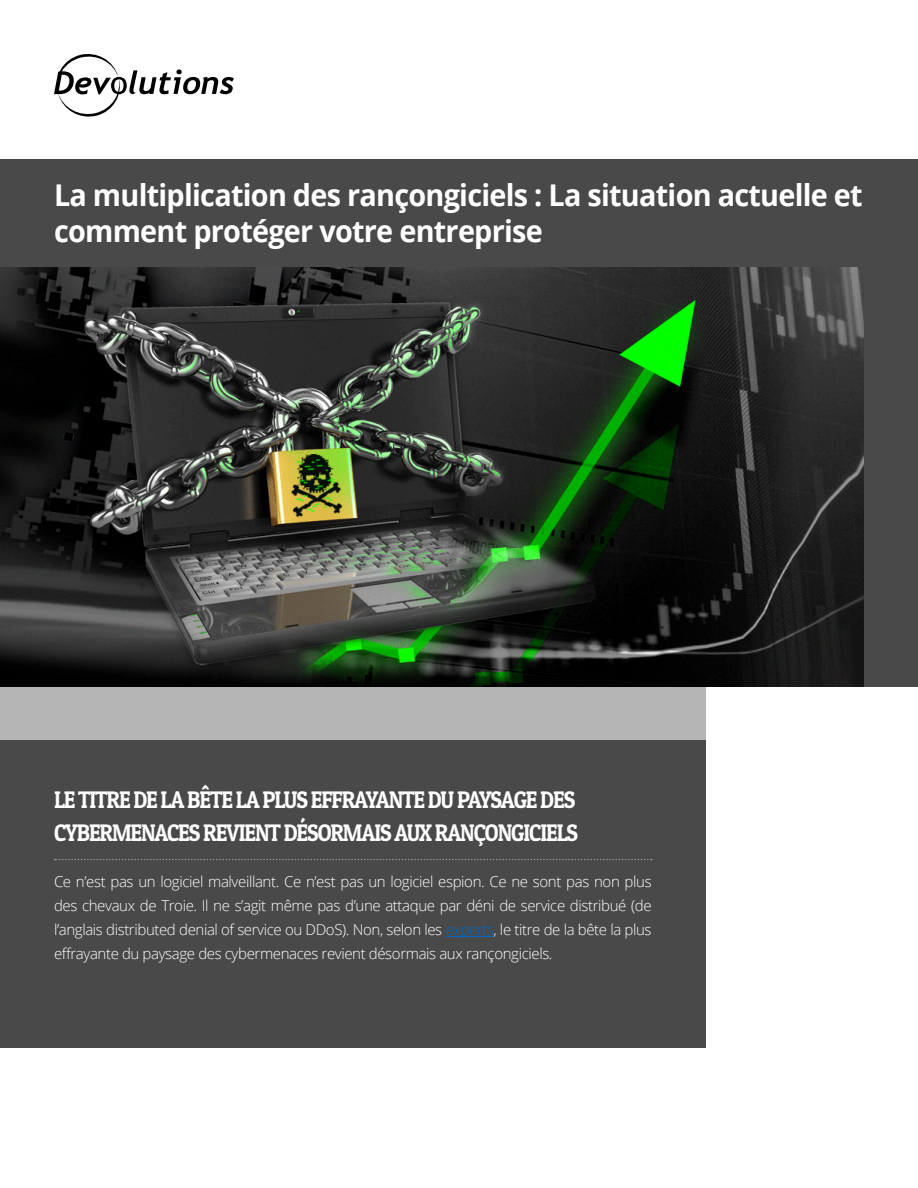
<style>
.page{position:relative;width:918px;height:1188px;background:#fff}
.page>*{position:absolute;margin:0;border:0;box-sizing:border-box;transform-origin:0 0}
.t1{font:700 30px/36px "Open Sans";letter-spacing:-.025em;color:#fff;scale:.96 1}
.t2{font:24px/33px "Patua One";letter-spacing:-.05em;color:#fff;scale:.9 1}
.t3{font:300 15px/24px "Open Sans";letter-spacing:-.025em;color:#fff;text-align:justify}
.s1{color:#0068c3}
</style>
<div class="page">
<div style="left:0;top:159px;width:918px;height:527px;background:#494949"></div>
<svg style="left:54px;top:54px;width:180px;height:63px"></svg>
<div style="left:0;top:686px;width:706px;height:327px;background:#b5b5b5"></div>
<div style="left:0;top:740px;width:706px;height:308px;background:#494949"></div>
<svg style="left:55px;top:859px;width:597px;height:1px"></svg>
<hr style="left:445px;top:936px;width:49px;height:1px;background:#0068c3">
<img style="left:0;top:267px;width:864px;height:419px">
<p class="t1" style="left:54px;top:177px;width:844px">La multiplication des rançongiciels : La situation actuelle et comment protéger votre entreprise</p>
<p class="t2" style="left:54px;top:783px;width:584px">LE TITRE DE LA BÊTE LA PLUS EFFRAYANTE DU PAYSAGE DES<br>CYBERMENACES REVIENT DÉSORMAIS AUX RANÇONGICIELS</p>
<p class="t3" style="left:54px;top:870px;width:599px">Ce n’est pas un logiciel malveillant. Ce n’est pas un logiciel espion. Ce ne sont pas non plus des chevaux de Troie. Il ne s’agit même pas d’une attaque par déni de service distribué (de l’anglais distributed denial of service ou DDoS). Non, selon les <span class="s1">experts</span>, le titre de la bête la plus effrayante du paysage des cybermenaces revient désormais aux rançongiciels.</p>
</div>
